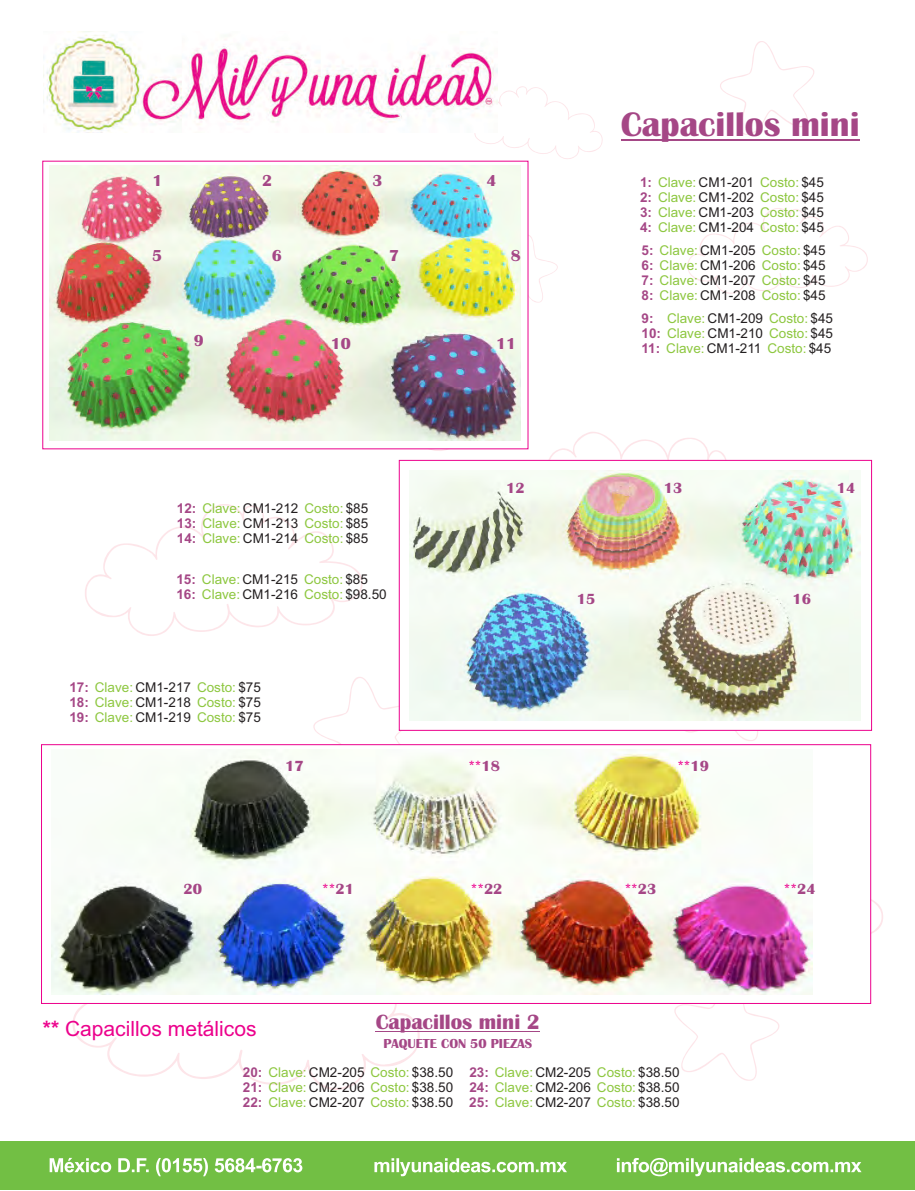
<style>
.page{position:relative;width:915px;height:1191px;background:#fff}
.page>*{position:absolute;margin:0;border:0;box-sizing:border-box;transform-origin:0 0}
.t1{font:700 35.1px "Britannic";color:#a54786}
.t2{font:700 21.3px "Britannic";color:#a54786}
.t3{font:21px "Arial";color:#ec008c}
.t4{font:700 16.5px "Britannic";color:#a54786}
.t5{font:700 15.15px "Britannic";color:#ec008c}
.t6{font:700 15.15px "Britannic";color:#a54786}
.t7{font:13.5px/15.1px "Arial";color:#8dc73f;text-align:justify}
.t8{font:13.5px/15.1px "Arial";color:#231f20;text-align:justify}
.t9{font:700 13.5px "Britannic";color:#a54786}
.s1{font-weight:700;color:#a54786}
.s2{color:#231f20}
.s3{color:#a54786}
.s4{font-weight:700}
.s5{color:#8dc73f}
</style>
<div class="page">
<svg style="left:474px;top:86px;width:128px;height:73px"></svg>
<svg style="left:72px;top:1003px;width:347px;height:87px"></svg>
<svg style="left:85px;top:504px;width:277px;height:132px"></svg>
<svg style="left:545px;top:432px;width:238px;height:28px"></svg>
<svg style="left:687px;top:208px;width:180px;height:86px"></svg>
<svg style="left:675px;top:730px;width:105px;height:11px"></svg>
<svg style="left:674px;top:1003px;width:105px;height:77px"></svg>
<svg style="left:313px;top:677px;width:105px;height:67px"></svg>
<svg style="left:528px;top:235px;width:29px;height:67px"></svg>
<svg style="left:720px;top:41px;width:94px;height:94px"></svg>
<svg style="left:402px;top:449px;width:68px;height:2px"></svg>
<svg style="left:870px;top:774px;width:12px;height:195px"></svg>
<img style="left:46px;top:34px;width:451px;height:98px">
<div style="left:0;top:1141px;width:914px;height:49px;background:#72bf44"></div>
<svg style="left:50px;top:1157px;width:811px;height:19px"></svg>
<img style="left:49px;top:166px;width:471px;height:275px">
<div style="left:399px;top:460px;width:472px;height:270px;background:#fff;border:1px solid #ec008c"></div>
<img style="left:409px;top:470px;width:451px;height:250px">
<hr style="left:620px;top:139px;width:239px;height:1px;background:#a54786">
<div style="left:41px;top:744px;width:829px;height:259px;background:#fff;border:1px solid #ec008c"></div>
<img style="left:52px;top:749px;width:759px;height:245px">
<hr style="left:375px;top:1031px;width:164px;height:1px;background:#a54786">
<p class="t4" style="left:152px;top:175px;width:12px">1</p>
<p class="t4" style="left:262px;top:175px;width:12px">2</p>
<p class="t4" style="left:372px;top:175px;width:12px">3</p>
<p class="t4" style="left:486px;top:175px;width:12px">4</p>
<p class="t4" style="left:152px;top:249px;width:12px">5</p>
<p class="t4" style="left:272px;top:249px;width:12px">6</p>
<p class="t4" style="left:389px;top:249px;width:12px">7</p>
<p class="t4" style="left:510px;top:249px;width:12px">8</p>
<p class="t4" style="left:194px;top:334px;width:12px">9</p>
<p class="t4" style="left:331px;top:337px;width:22px">10</p>
<p class="t4" style="left:496px;top:337px;width:22px">11</p>
<h1 class="t1" style="left:620px;top:112px;width:240px">Capacillos mini</h1>
<p class="t7" style="left:639px;top:176px;width:185px"><span class="s1">1:</span> Clave: <span class="s2">CM1-201</span> Costo: <span class="s2">$45<br></span><span class="s1">2:</span> Clave: <span class="s2">CM1-202</span> Costo: <span class="s2">$45<br></span><span class="s1">3:</span> Clave: <span class="s2">CM1-203</span> Costo: <span class="s2">$45<br></span><span class="s1">4:</span> Clave: <span class="s2">CM1-204</span> Costo: <span class="s2">$45</span></p>
<p class="t7" style="left:641px;top:244px;width:185px"><span class="s1">5:</span> Clave: <span class="s2">CM1-205</span> Costo: <span class="s2">$45<br></span><span class="s1">6:</span> Clave: <span class="s2">CM1-206</span> Costo: <span class="s2">$45<br></span><span class="s1">7:</span> Clave: <span class="s2">CM1-207</span> Costo: <span class="s2">$45<br></span><span class="s1">8:</span> Clave: <span class="s2">CM1-208</span> Costo: <span class="s2">$45</span></p>
<p class="t7" style="left:641px;top:312px;width:193px"><span class="s1">9:</span> Clave: <span class="s2">CM1-209</span> Costo: <span class="s2">$45<br></span><span class="s1">10:</span> Clave: <span class="s2">CM1-210</span> Costo: <span class="s2">$45<br></span><span class="s1">11:</span> Clave: <span class="s2">CM1-211</span> Costo: <span class="s2">$45</span></p>
<p class="t7" style="left:177px;top:501px;width:193px"><span class="s1">12:</span> Clave: <span class="s2">CM1-212</span> Costo: <span class="s2">$85<br></span><span class="s1">13:</span> Clave: <span class="s2">CM1-213</span> Costo: <span class="s2">$85<br></span><span class="s1">14:</span> Clave: <span class="s2">CM1-214</span> Costo: <span class="s2">$85</span></p>
<p class="t7" style="left:176px;top:572px;width:212px"><span class="s1">15:</span> Clave: <span class="s2">CM1-215</span> Costo: <span class="s2">$85<br></span><span class="s1">16:</span> Clave: <span class="s2">CM1-216</span> Costo: <span class="s2">$98.50</span></p>
<p class="t7" style="left:69px;top:681px;width:193px"><span class="s1">17:</span> Clave: <span class="s2">CM1-217</span> Costo: <span class="s2">$75<br></span><span class="s1">18:</span> Clave: <span class="s2">CM1-218</span> Costo: <span class="s2">$75<br></span><span class="s1">19:</span> Clave: <span class="s2">CM1-219</span> Costo: <span class="s2">$75</span></p>
<p class="t6" style="left:506px;top:483px;width:20px">12</p>
<p class="t6" style="left:663px;top:483px;width:20px">13</p>
<p class="t6" style="left:836px;top:483px;width:20px">14</p>
<p class="t6" style="left:576px;top:594px;width:20px">15</p>
<p class="t6" style="left:792px;top:594px;width:20px">16</p>
<p class="t6" style="left:183px;top:883px;width:20px">20</p>
<p class="t6" style="left:285px;top:760px;width:20px">17</p>
<p class="t5" style="left:468px;top:760px;width:33px">**<span class="s3">18</span></p>
<p class="t5" style="left:677px;top:760px;width:33px">**<span class="s3">19</span></p>
<p class="t5" style="left:322px;top:883px;width:33px">**<span class="s3">21</span></p>
<p class="t5" style="left:470px;top:883px;width:33px">**<span class="s3">22</span></p>
<p class="t5" style="left:624px;top:883px;width:33px">**<span class="s3">23</span></p>
<p class="t5" style="left:783px;top:883px;width:33px">**<span class="s3">24</span></p>
<h3 class="t3" style="left:43px;top:1020px;width:215px"><span class="s4">**</span> Capacillos metálicos</h3>
<h2 class="t2" style="left:375px;top:1014px;width:165px">Capacillos mini 2</h2>
<p class="t9" style="left:383px;top:1038px;width:150px">PAQUETE CON 50 PIEZAS</p>
<p class="t8" style="left:243px;top:1065px;width:212px"><span class="s1">20:</span> <span class="s5">Clave:</span> CM2-205 <span class="s5">Costo:</span> $38.50<br><span class="s1">21:</span> <span class="s5">Clave:</span> CM2-206 <span class="s5">Costo:</span> $38.50<br><span class="s1">22:</span> <span class="s5">Clave:</span> CM2-207 <span class="s5">Costo:</span> $38.50</p>
<p class="t8" style="left:469px;top:1065px;width:212px"><span class="s1">23:</span> <span class="s5">Clave:</span> CM2-205 <span class="s5">Costo:</span> $38.50<br><span class="s1">24:</span> <span class="s5">Clave:</span> CM2-206 <span class="s5">Costo:</span> $38.50<br><span class="s1">25:</span> <span class="s5">Clave:</span> CM2-207 <span class="s5">Costo:</span> $38.50</p>
</div>
